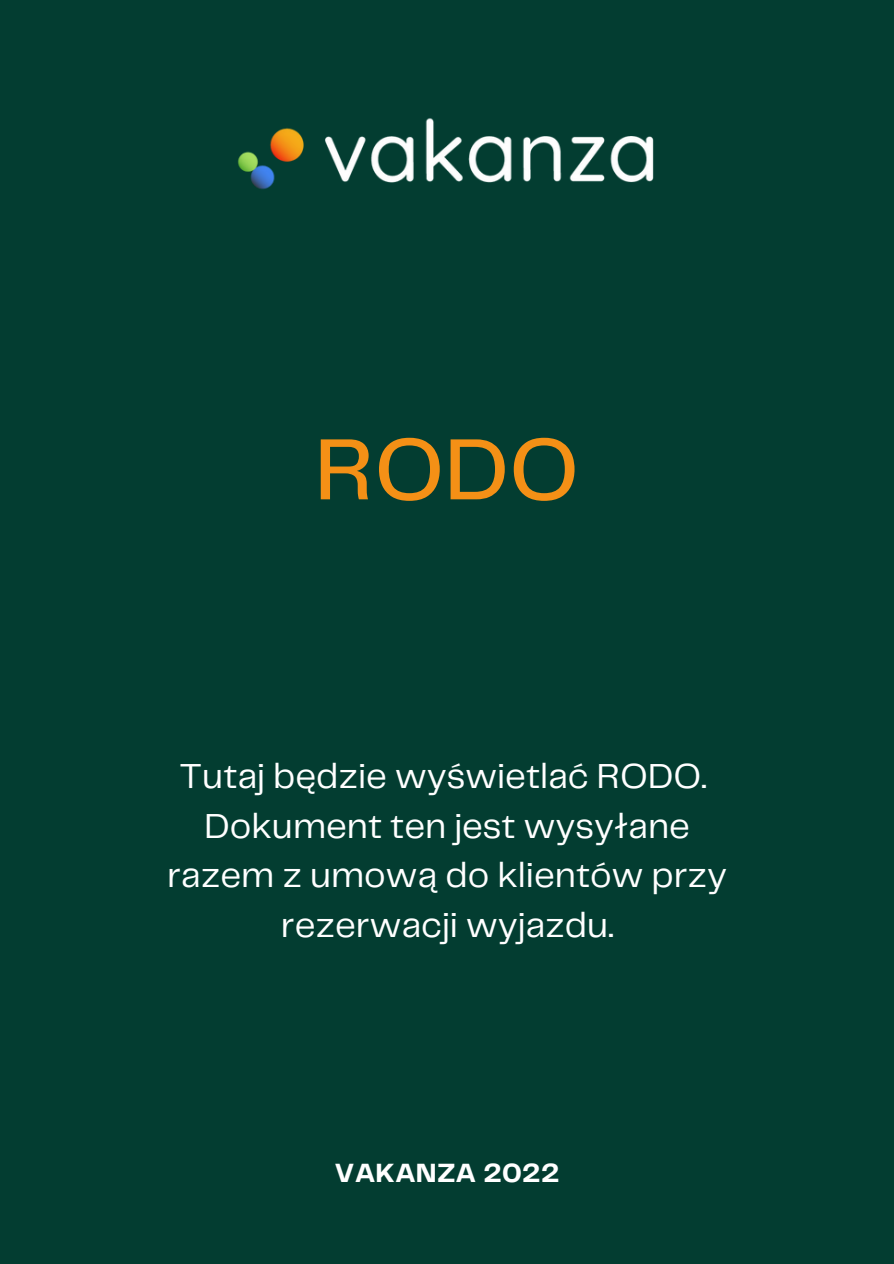
<style>
.page{position:relative;width:894px;height:1264px;background:#fff}
.page>*{position:absolute;margin:0;border:0;box-sizing:border-box;transform-origin:0 0}
.t1{font:500 90.15px "Telegraf";color:#f49016}
.t2{font:36px/49.5px "Telegraf";color:#fff;text-align:center}
.t3{font:700 27.45px "Telegraf";color:#fff}
</style>
<div class="page">
<div style="left:0;top:0;width:893px;height:1263px;background:#033d31"></div>
<img style="left:238px;top:118px;width:416px;height:71px">
<p class="t1" style="left:315px;top:431px;width:266px">RODO</p>
<p class="t2" style="left:180px;top:753px;width:528px">Tutaj będzie wyświetlać RODO.</p>
<p class="t2" style="left:167px;top:802px;width:561px">Dokument ten jest wysyłane razem z umową do klientów przy rezerwacji wyjazdu.</p>
<p class="t3" style="left:334px;top:1160px;width:226px">VAKANZA 2022</p>
</div>
